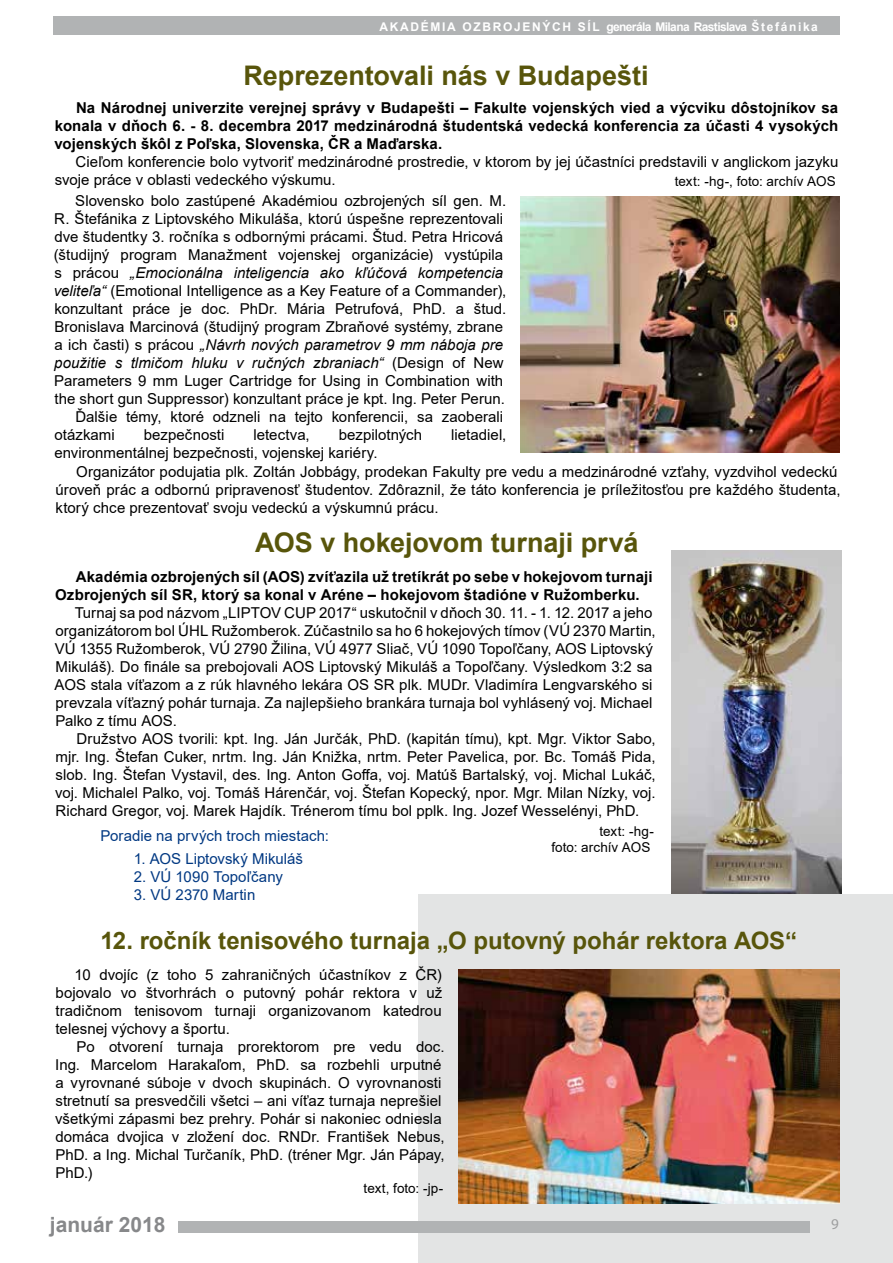
<style>
.page{position:relative;width:893px;height:1263px;background:#fff}
.page>*{position:absolute;margin:0;border:0;box-sizing:border-box;transform-origin:0 0}
.t1{font:700 27px "Arial";letter-spacing:-.005em;color:#58550b}
.t2{font:700 24px "Arial";color:#58550b}
.t3{font:700 21px "Arial";color:#87888a}
.t4{font:15px/18px "Arial";color:#000}
.t5{font:700 15px/18px "Arial";letter-spacing:.01em;color:#000}
.t6{font:italic 15px "Arial";letter-spacing:.005em;color:#000}
.t7{font:15px "Arial";letter-spacing:.005em;color:#003882}
.t8{font:15px "Myriad Pro";color:#58585a}
.t9{font:13.5px/16.2px "Arial";color:#000;text-align:right}
.t10{font:700 12px "Arial";letter-spacing:-.055em;color:#fff}
.s1{font-style:normal}
.s2{font-style:italic}
</style>
<div class="page">
<div style="left:418px;top:894px;width:475px;height:369px;background:#e3e4e4"></div>
<div style="left:53px;top:16px;width:787px;height:19px;background:#b1b3b4"></div>
<div style="left:179px;top:1221px;width:631px;height:11px;background:#b1b3b4"></div>
<img style="left:672px;top:551px;width:170px;height:342px">
<img style="left:520px;top:196px;width:319px;height:257px">
<img style="left:459px;top:969px;width:381px;height:234px">
<p class="t10" style="left:380px;top:18px;width:440px">A K A D É M I A O Z B R O J E N Ý C H S Í L generála Milana Rastislava Š t e f á n i k a</p>
<h1 class="t1" style="left:244px;top:56px;width:406px">Reprezentovali nás v Budapešti</h1>
<p class="t5" style="left:54px;top:99px;width:785px;text-align:justify;text-indent:22px">Na Národnej univerzite verejnej správy v Budapešti – Fakulte vojenských vied a výcviku dôstojníkov sa konala v dňoch 6. - 8. decembra 2017 medzinárodná študentská vedecká konferencia za účasti 4 vysokých vojenských škôl z Poľska, Slovenska, ČR a Maďarska.</p>
<p class="t4" style="left:55px;top:152px;width:785px;text-indent:21px">Cieľom konferencie bolo vytvoriť medzinárodné prostredie, v ktorom by jej účastníci predstavili v anglickom jazyku svoje práce v oblasti vedeckého výskumu.</p>
<p class="t4" style="left:75px;top:192px;width:433px">Slovensko bolo zastúpené Akadémiou ozbrojených síl gen. M.</p>
<p class="t4" style="left:54px;top:210px;width:450px">R. Štefánika z Liptovského Mikuláša, ktorú úspešne reprezentovali</p>
<p class="t4" style="left:54px;top:228px;width:450px">dve študentky 3. ročníka s odbornými prácami. Štud. Petra Hricová</p>
<p class="t4" style="left:54px;top:246px;width:451px">(študijný program Manažment vojenskej organizácie) vystúpila</p>
<p class="t6" style="left:54px;top:263px;width:450px"><span class="s1">s prácou</span> „Emocionálna inteligencia ako kľúčová kompetencia</p>
<p class="t4" style="left:54px;top:282px;width:454px"><span class="s2">veliteľa“</span> (Emotional Intelligence as a Key Feature of a Commander),</p>
<p class="t4" style="left:54px;top:300px;width:453px">konzultant práce je doc. PhDr. Mária Petrufová, PhD. a štud.</p>
<p class="t4" style="left:54px;top:318px;width:450px">Bronislava Marcinová (študijný program Zbraňové systémy, zbrane</p>
<p class="t6" style="left:54px;top:335px;width:450px"><span class="s1">a ich časti) s prácou</span> „Návrh nových parametrov 9 mm náboja pre</p>
<p class="t6" style="left:54px;top:353px;width:451px">použitie s tlmičom hluku v ručných zbraniach“ <span class="s1">(Design of New</span></p>
<p class="t4" style="left:54px;top:372px;width:450px">Parameters 9 mm Luger Cartridge for Using in Combination with</p>
<p class="t4" style="left:54px;top:390px;width:452px">the short gun Suppressor) konzultant práce je kpt. Ing. Peter Perun.</p>
<p class="t4" style="left:75px;top:408px;width:429px">Ďalšie témy, ktoré odzneli na tejto konferencii, sa zaoberali</p>
<p class="t4" style="left:54px;top:426px;width:62px">otázkami</p>
<p class="t4" style="left:144px;top:426px;width:82px">bezpečnosti</p>
<p class="t4" style="left:254px;top:426px;width:58px">letectva,</p>
<p class="t4" style="left:339px;top:426px;width:85px">bezpilotných</p>
<p class="t4" style="left:451px;top:426px;width:57px">lietadiel,</p>
<p class="t4" style="left:54px;top:444px;width:325px">environmentálnej bezpečnosti, vojenskej kariéry.</p>
<p class="t4" style="left:76px;top:463px;width:763px">Organizátor podujatia plk. Zoltán Jobbágy, prodekan Fakulty pre vedu a medzinárodné vzťahy, vyzdvihol vedeckú</p>
<p class="t4" style="left:56px;top:481px;width:787px">úroveň prác a odbornú pripravenosť študentov. Zdôraznil, že táto konferencia je príležitosťou pre každého študenta,</p>
<p class="t4" style="left:56px;top:499px;width:385px">ktorý chce prezentovať svoju vedeckú a výskumnú prácu.</p>
<p class="t9" style="left:675px;top:173px;width:162px">text: -hg-, foto: archív AOS</p>
<h1 class="t1" style="left:255px;top:523px;width:385px">AOS v hokejovom turnaji prvá</h1>
<p class="t5" style="left:55px;top:568px;width:599px;text-indent:21px">Akadémia ozbrojených síl (AOS) zvíťazila už tretíkrát po sebe v hokejovom turnaji<br>Ozbrojených síl SR, ktorý sa konal v Aréne – hokejovom štadióne v Ružomberku.</p>
<p class="t4" style="left:55px;top:603px;width:603px;text-indent:20px">Turnaj sa pod názvom „LIPTOV CUP 2017“ uskutočnil v dňoch 30. 11. - 1. 12. 2017 a jeho organizátorom bol ÚHL Ružomberok. Zúčastnilo sa ho 6 hokejových tímov (VÚ 2370 Martin, VÚ 1355 Ružomberok, VÚ 2790 Žilina, VÚ 4977 Sliač, VÚ 1090 Topoľčany, AOS Liptovský Mikuláš). Do finále sa prebojovali AOS Liptovský Mikuláš a Topoľčany. Výsledkom 3:2 sa AOS stala víťazom a z rúk hlavného lekára OS SR plk. MUDr. Vladimíra Lengvarského si prevzala víťazný pohár turnaja. Za najlepšieho brankára turnaja bol vyhlásený voj. Michael Palko z tímu AOS.</p>
<p class="t4" style="left:55px;top:729px;width:602px;text-align:justify;text-indent:22px">Družstvo AOS tvorili: kpt. Ing. Ján Jurčák, PhD. (kapitán tímu), kpt. Mgr. Viktor Sabo, mjr. Ing. Štefan Cuker, nrtm. Ing. Ján Knižka, nrtm. Peter Pavelica, por. Bc. Tomáš Pida, slob. Ing. Štefan Vystavil, des. Ing. Anton Goffa, voj. Matúš Bartalský, voj. Michal Lukáč, voj. Michalel Palko, voj. Tomáš Hárenčár, voj. Štefan Kopecký, npor. Mgr. Milan Nízky, voj.<br>Richard Gregor, voj. Marek Hajdík. Trénerom tímu bol pplk. Ing. Jozef Wesselényi, PhD.</p>
<p class="t7" style="left:100px;top:825px;width:230px">Poradie na prvých troch miestach:</p>
<p class="t7" style="left:134px;top:848px;width:171px">1. AOS Liptovský Mikuláš</p>
<p class="t7" style="left:134px;top:866px;width:151px">2. VÚ 1090 Topoľčany</p>
<p class="t7" style="left:134px;top:884px;width:123px">3. VÚ 2370 Martin</p>
<p class="t9" style="left:551px;top:823px;width:104px">text: -hg-<br>foto: archív AOS</p>
<h2 class="t2" style="left:101px;top:923px;width:698px">12. ročník tenisového turnaja „O putovný pohár rektora AOS“</h2>
<p class="t4" style="left:56px;top:966px;width:388px;text-align:justify;text-indent:19px">10 dvojíc (z toho 5 zahraničných účastníkov z ČR) bojovalo vo štvorhrách o putovný pohár rektora v už tradičnom tenisovom turnaji organizovanom katedrou telesnej výchovy a športu.</p>
<p class="t4" style="left:55px;top:1038px;width:391px;text-indent:22px">Po otvorení turnaja prorektorom pre vedu doc.<br>Ing. Marcelom Harakaľom, PhD. sa rozbehli urputné a vyrovnané súboje v dvoch skupinách. O vyrovnanosti stretnutí sa presvedčili všetci – ani víťaz turnaja neprešiel všetkými zápasmi bez prehry. Pohár si nakoniec odniesla domáca dvojica v zložení doc. RNDr. František Nebus, PhD. a Ing. Michal Turčaník, PhD. (tréner Mgr. Ján Pápay, PhD.)</p>
<p class="t9" style="left:364px;top:1180px;width:81px">text, foto: -jp-</p>
<h3 class="t3" style="left:50px;top:1210px;width:117px">január 2018</h3>
<p class="t8" style="left:831px;top:1215px;width:9px">9</p>
</div>
